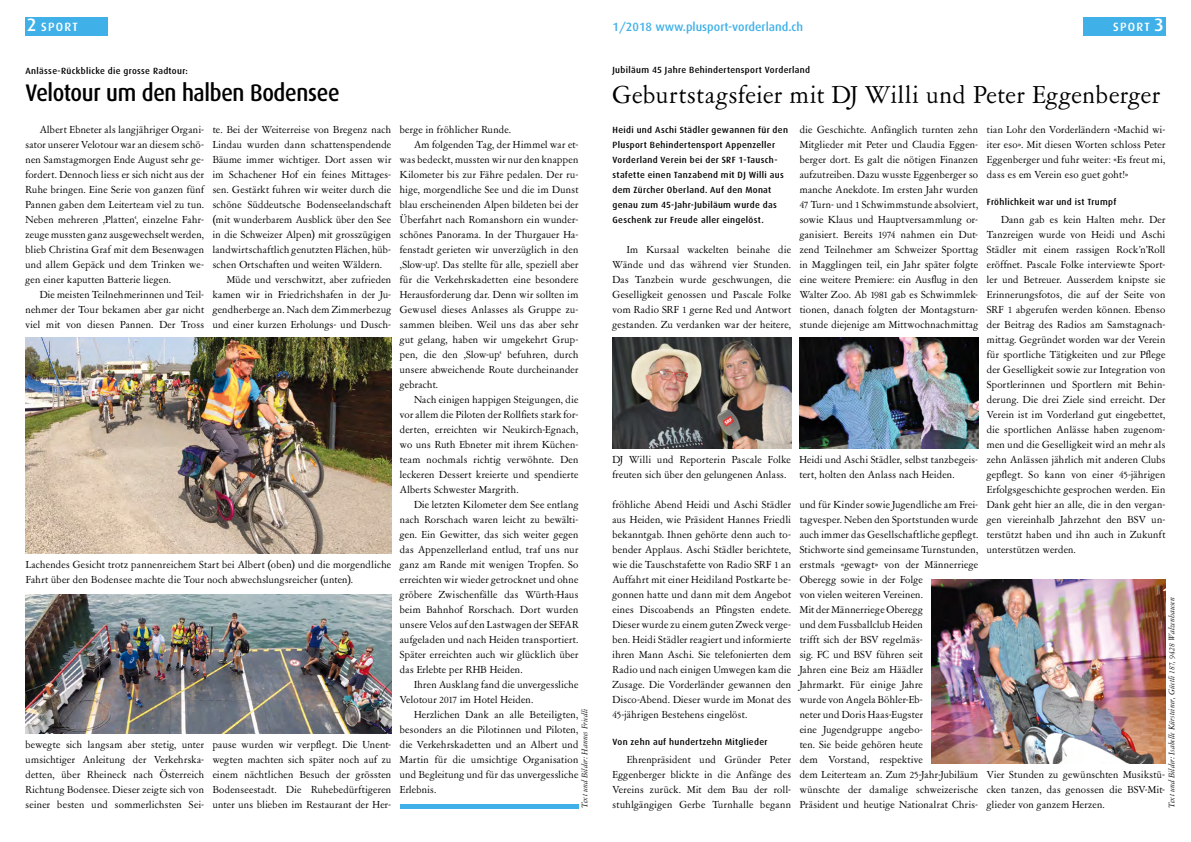
<style>
.page{position:relative;width:1191px;height:842px;background:#fff}
.page>*{position:absolute;margin:0;border:0;box-sizing:border-box;transform-origin:0 0}
.Lead{font:24px "Garamont Amsterdam BQ";letter-spacing:.025em;color:#000}
.t1{font:500 24px "Dax";letter-spacing:-.015em;color:#000;scale:.9 1}
.t2{font:500 12px "Dax";color:#3fb1e8}
.t3{font:500 12px "Dax";letter-spacing:.1em;color:#fff}
.Lauftext_m_Einzug{font:10px/15px "Garamont Amsterdam BQ";letter-spacing:.02em;color:#000;text-align:justify}
.Lauftext_lb{font:10px/15px "Garamont Amsterdam BQ";letter-spacing:.02em;color:#000}
.Lead-2{font:500 9px/15px "Dax";letter-spacing:.035em;color:#000}
.untertitel{font:500 9px "Dax";letter-spacing:.035em;color:#000}
.bildautorenschaft{font:italic 8px "Garamont Amsterdam BQ";letter-spacing:.035em;color:#000}
.s1{font-size:18px}
</style>
<div class="page">
<div style="left:1083px;top:17px;width:82px;height:19px;background:#3fb1e8"></div>
<div style="left:26px;top:17px;width:82px;height:19px;background:#3fb1e8"></div>
<img style="left:26px;top:594px;width:365px;height:139px">
<img style="left:931px;top:579px;width:234px;height:184px">
<img style="left:612px;top:337px;width:179px;height:111px">
<img style="left:799px;top:337px;width:179px;height:111px">
<img style="left:26px;top:338px;width:365px;height:215px">
<hr style="left:400px;top:804px;width:178px;height:4px;background:#3fb1e8">
<p class="t3" style="left:27px;top:20px;width:52px"><span class="s1">2</span> SPORT</p>
<p class="t2" style="left:612px;top:20px;width:192px">1/2018 www.plusport-vorderland.ch</p>
<p class="t3" style="left:1113px;top:20px;width:52px">SPORT <span class="s1">3</span></p>
<p class="Lead-2" style="left:26px;top:63px;width:164px">Anlässe-Rückblicke die grosse Radtour:</p>
<p class="t1" style="left:26px;top:79px;width:350px">Velotour um den halben Bodensee</p>
<p class="Lauftext_m_Einzug" style="left:213px;top:123px;width:180px">te. Bei der Weiterreise von Bregenz nach Lindau wurden dann schattenspendende Bäume immer wichtiger. Dort assen wir im Schachener Hof ein feines Mittages&shy;sen. Gestärkt fuhren wir weiter durch die schöne Süddeutsche Bodenseelandschaft (mit wunderbarem Ausblick über den See in die Schweizer Alpen) mit grosszügigen landwirtschaftlich genutzten Flächen, hüb&shy;schen Ortschaften und weiten Wäldern.</p>
<p class="Lauftext_m_Einzug" style="left:213px;top:273px;width:180px;text-indent:14px">Müde und verschwitzt, aber zufrieden kamen wir in Friedrichshafen in der Ju&shy;gendherberge an. Nach dem Zimmerbezug und einer kurzen Erholungs- und Dusch-</p>
<p class="Lauftext_m_Einzug" style="left:26px;top:123px;width:180px;text-indent:14px">Albert Ebneter als langjähriger Organi&shy;sator unserer Velotour war an diesem schö&shy;nen Samstagmorgen Ende August sehr ge&shy;fordert. Dennoch liess er sich nicht aus der Ruhe bringen. Eine Serie von ganzen fünf Pannen gaben dem Leiterteam viel zu tun.<br>Neben mehreren ‚Platten‘, einzelne Fahr&shy;zeuge mussten ganz ausgewechselt werden, blieb Christina Graf mit dem Besenwagen und allem Gepäck und dem Trinken we&shy;gen einer kaputten Batterie liegen.</p>
<p class="Lauftext_m_Einzug" style="left:26px;top:288px;width:180px;text-indent:14px">Die meisten Teilnehmerinnen und Teil&shy;nehmer der Tour bekamen aber gar nicht viel mit von diesen Pannen. Der Tross</p>
<p class="Lauftext_lb" style="left:26px;top:558px;width:367px">Lachendes Gesicht trotz pannenreichem Start bei Albert (oben) und die morgendliche<br>Fahrt über den Bodensee machte die Tour noch abwechslungsreicher (unten).</p>
<p class="Lauftext_m_Einzug" style="left:26px;top:738px;width:180px">bewegte sich langsam aber stetig, unter umsichtiger Anleitung der Verkehrska&shy;detten, über Rheineck nach Österreich Richtung Bodensee. Dieser zeigte sich von seiner besten und sommerlichsten Sei-</p>
<p class="Lauftext_m_Einzug" style="left:213px;top:738px;width:180px">pause wurden wir verpflegt. Die Unent&shy;wegten machten sich später noch auf zu einem nächtlichen Besuch der grössten Bodenseestadt. Die Ruhebedürftigeren unter uns blieben im Restaurant der Her-</p>
<p class="Lauftext_m_Einzug" style="left:400px;top:123px;width:113px">berge in fröhlicher Runde.</p>
<p class="Lauftext_m_Einzug" style="left:400px;top:138px;width:180px;text-indent:14px">Am folgenden Tag, der Himmel war et&shy;was bedeckt, mussten wir nur den knappen Kilometer bis zur Fähre pedalen. Der ru&shy;hige, morgendliche See und die im Dunst blau erscheinenden Alpen bildeten bei der Überfahrt nach Romanshorn ein wunder&shy;schönes Panorama. In der Thurgauer Ha&shy;fenstadt gerieten wir unverzüglich in den ‚Slow-up‘. Das stellte für alle, speziell aber für die Verkehrskadetten eine besondere Herausforderung dar. Denn wir sollten im Gewusel dieses Anlasses als Gruppe zu&shy;sammen bleiben. Weil uns das aber sehr gut gelang, haben wir umgekehrt Grup&shy;pen, die den ‚Slow-up‘ befuhren, durch unsere abweichende Route durcheinander gebracht.</p>
<p class="Lauftext_m_Einzug" style="left:400px;top:393px;width:180px;text-indent:14px">Nach einigen happigen Steigungen, die vor allem die Piloten der Rollfiets stark for&shy;derten, erreichten wir Neukirch-Egnach, wo uns Ruth Ebneter mit ihrem Küchen&shy;team nochmals richtig verwöhnte. Den leckeren Dessert kreierte und spendierte Alberts Schwester Margrith.</p>
<p class="Lauftext_m_Einzug" style="left:400px;top:498px;width:180px;text-indent:14px">Die letzten Kilometer dem See entlang nach Rorschach waren leicht zu bewälti&shy;gen. Ein Gewitter, das sich weiter gegen das Appenzellerland entlud, traf uns nur ganz am Rande mit wenigen Tropfen. So erreichten wir wieder getrocknet und ohne gröbere Zwischenfälle das Würth-Haus beim Bahnhof Rorschach. Dort wurden unsere Velos auf den Lastwagen der SEFAR aufgeladen und nach Heiden transportiert.<br>Später erreichten auch wir glücklich über das Erlebte per RHB Heiden.</p>
<p class="Lauftext_m_Einzug" style="left:400px;top:678px;width:180px;text-indent:14px">Ihren Ausklang fand die unvergessliche<br>Velotour 2017 im Hotel Heiden.</p>
<p class="Lauftext_m_Einzug" style="left:400px;top:708px;width:180px;text-indent:14px">Herzlichen Dank an alle Beteiligten, besonders an die Pilotinnen und Piloten, die Verkehrskadetten und an Albert und Martin für die umsichtige Organisation und Begleitung und für das unvergessliche Erlebnis.</p>
<p class="bildautorenschaft" style="left:580px;top:808px;width:101px;rotate:-90deg">Text und Bilder: Hannes Friedli</p>
<p class="Lead-2" style="left:612px;top:63px;width:199px">Jubiläum 45 Jahre Behindertensport Vorderland</p>
<p class="Lead" style="left:612px;top:81px;width:549px">Geburtstagsfeier mit DJ Willi und Peter Eggenberger</p>
<p class="Lead-2" style="left:612px;top:123px;width:177px">Heidi und Aschi Städler gewannen für den Plusport Behindertensport Appenzeller Vorderland Verein bei der SRF 1-Tausch&shy;stafette einen Tanzabend mit DJ Willi aus dem Zürcher Oberland. Auf den Monat genau zum 45-Jahr-Jubiläum wurde das Geschenk zur Freude aller eingelöst.</p>
<p class="Lauftext_m_Einzug" style="left:612px;top:243px;width:180px;text-indent:14px">Im Kursaal wackelten beinahe die Wände und das während vier Stunden.<br>Das Tanzbein wurde geschwungen, die Geselligkeit genossen und Pascale Folke vom Radio SRF 1 gerne Red und Antwort gestanden. Zu verdanken war der heitere,</p>
<p class="Lauftext_m_Einzug" style="left:799px;top:123px;width:180px">die Geschichte. Anfänglich turnten zehn Mitglieder mit Peter und Claudia Eggen&shy;berger dort. Es galt die nötigen Finanzen aufzutreiben. Dazu wusste Eggenberger so manche Anekdote. Im ersten Jahr wurden 47 Turn- und 1 Schwimmstunde absolviert, sowie Klaus und Hauptversammlung or&shy;ganisiert. Bereits 1974 nahmen ein Dut&shy;zend Teilnehmer am Schweizer Sporttag in Magglingen teil, ein Jahr später folgte eine weitere Premiere: ein Ausflug in den Walter Zoo. Ab 1981 gab es Schwimmlek&shy;tionen, danach folgten der Montagsturn&shy;stunde diejenige am Mittwochnachmittag</p>
<p class="Lauftext_lb" style="left:612px;top:453px;width:180px">DJ Willi und Reporterin Pascale Folke freuten sich über den gelungenen Anlass.</p>
<p class="Lauftext_lb" style="left:799px;top:453px;width:180px">Heidi und Aschi Städler, selbst tanzbegeis&shy;tert, holten den Anlass nach Heiden.</p>
<p class="Lauftext_m_Einzug" style="left:612px;top:498px;width:180px">fröhliche Abend Heidi und Aschi Städler aus Heiden, wie Präsident Hannes Friedli bekanntgab. Ihnen gehörte denn auch to&shy;bender Applaus. Aschi Städler berichtete, wie die Tauschstafette von Radio SRF 1 an Auffahrt mit einer Heidiland Postkarte be&shy;gonnen hatte und dann mit dem Angebot eines Discoabends an Pfingsten endete.<br>Dieser wurde zu einem guten Zweck verge&shy;ben. Heidi Städler reagiert und informierte ihren Mann Aschi. Sie telefonierten dem Radio und nach einigen Umwegen kam die Zusage. Die Vorderländer gewannen den Disco-Abend. Dieser wurde im Monat des 45-jährigen Bestehens eingelöst.</p>
<p class="untertitel" style="left:612px;top:737px;width:157px">Von zehn auf hundertzehn Mitglieder</p>
<p class="Lauftext_m_Einzug" style="left:612px;top:753px;width:180px;text-indent:14px">Ehrenpräsident und Gründer Peter Eggenberger blickte in die Anfänge des Vereins zurück. Mit dem Bau der roll&shy;stuhlgängigen Gerbe Turnhalle begann</p>
<p class="Lauftext_m_Einzug" style="left:799px;top:498px;width:180px;text-align:left">und für Kinder sowie Jugendliche am Frei&shy;tagvesper. Neben den Sportstunden wurde auch immer das Gesellschaftliche gepflegt.<br>Stichworte sind gemeinsame Turnstunden, erstmals «gewagt» von der Männerriege Oberegg sowie in der Folge<br>von vielen weiteren Vereinen.<br>Mit der Männerriege Oberegg<br>und dem Fussballclub Heiden<br>trifft sich der BSV regelmäs-<br>sig. FC und BSV führen seit<br>Jahren eine Beiz am Häädler<br>Jahrmarkt. Für einige Jahre<br>wurde von Angela Böhler-Eb-<br>neter und Doris Haas-Eugster<br>eine Jugendgruppe angebo-<br>ten. Sie beide gehören heute<br>dem Vorstand, respektive<br>dem Leiterteam an. Zum 25-Jahr-Jubiläum wünschte der damalige schweizerische Präsident und heutige Nationalrat Chris-</p>
<p class="Lauftext_m_Einzug" style="left:986px;top:123px;width:180px">tian Lohr den Vorderländern «Machid wi&shy;iter eso». Mit diesen Worten schloss Peter Eggenberger und fuhr weiter: «Es freut mi, dass es em Verein eso guet goht!»</p>
<p class="untertitel" style="left:986px;top:197px;width:131px">Fröhlichkeit war und ist Trumpf</p>
<p class="Lauftext_m_Einzug" style="left:986px;top:213px;width:180px;text-indent:14px">Dann gab es kein Halten mehr. Der Tanzreigen wurde von Heidi und Aschi Städler mit einem rassigen Rock’n’Roll eröffnet. Pascale Folke interviewte Sport&shy;ler und Betreuer. Ausserdem knipste sie Erinnerungsfotos, die auf der Seite von SRF 1 abgerufen werden können. Ebenso der Beitrag des Radios am Samstagnach&shy;mittag. Gegründet worden war der Verein für sportliche Tätigkeiten und zur Pflege der Geselligkeit sowie zur Integration von Sportlerinnen und Sportlern mit Behin&shy;derung. Die drei Ziele sind erreicht. Der Verein ist im Vorderland gut eingebettet, die sportlichen Anlässe haben zugenom&shy;men und die Geselligkeit wird an mehr als zehn Anlässen jährlich mit anderen Clubs gepflegt. So kann von einer 45-jährigen Erfolgsgeschichte gesprochen werden. Ein Dank geht hier an alle, die in den vergan&shy;gen viereinhalb Jahrzehnt den BSV un&shy;terstützt haben und ihn auch in Zukunft unterstützen werden.</p>
<p class="bildautorenschaft" style="left:1166px;top:808px;width:212px;rotate:-90deg">Text und Bilder: Isabelle Kürsteiner, Güetli 187, 9428 Walzenhausen</p>
<p class="Lauftext_lb" style="left:986px;top:768px;width:180px;text-align:justify">Vier Stunden zu gewünschten Musikstü&shy;cken tanzen, das genossen die BSV-Mit&shy;glieder von ganzem Herzen.</p>
</div>
